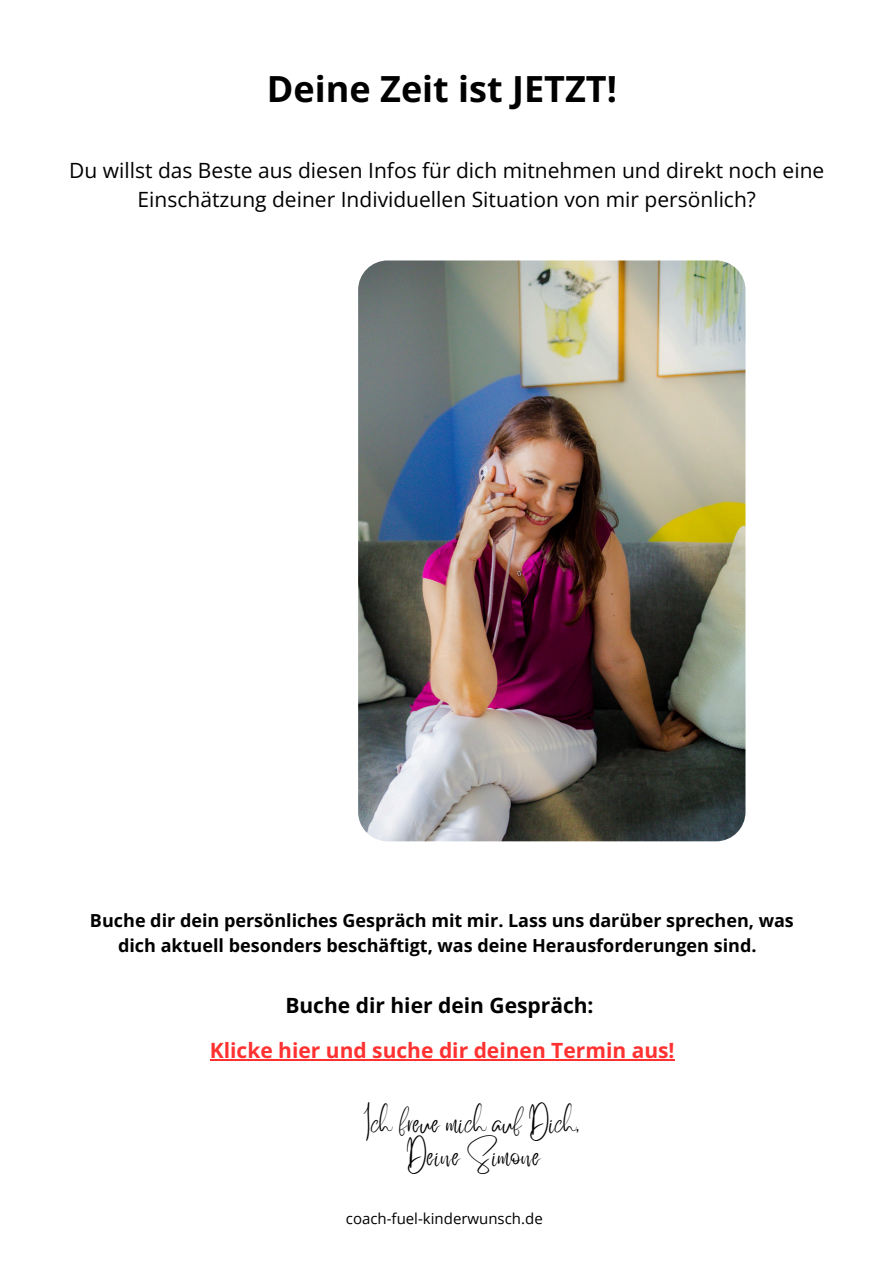
<style>
.page{position:relative;width:894px;height:1264px;background:#fff}
.page>*{position:absolute;margin:0;border:0;box-sizing:border-box;transform-origin:0 0}
.t1{font:700 36px "Open Sans";color:#000}
.t2{font:24px/32.7px "Better Saturday";color:#000;text-align:center}
.t3{font:21px/29.2px "Open Sans";color:#000;text-align:center}
.t4{font:700 21px "Open Sans";color:#ff3131}
.t5{font:700 21px "Open Sans";color:#000}
.t6{font:700 18px/24.8px "Open Sans";color:#000;text-align:center}
.t7{font:15px "Open Sans";color:#000}
</style>
<div class="page">
<img style="left:358px;top:260px;width:387px;height:581px;border-radius:29px">
<hr style="left:210px;top:1059px;width:464px;height:1px;background:#ff3131">
<h4 class="t1" style="left:267px;top:63px;width:351px">Deine Zeit ist JETZT!</h4>
<h3 class="t3" style="left:69px;top:155px;width:756px">Du willst das Beste aus diesen Infos für dich mitnehmen und direkt noch eine<br>Einschätzung deiner Individuellen Situation von mir persönlich?</h3>
<p class="t6" style="left:90px;top:907px;width:705px">Buche dir dein persönliches Gespräch mit mir. Lass uns darüber sprechen, was dich aktuell besonders beschäftigt, was deine Herausforderungen sind.</p>
<h5 class="t5" style="left:285px;top:990px;width:310px">Buche dir hier dein Gespräch:</h5>
<h3 class="t4" style="left:210px;top:1035px;width:466px">Klicke hier und suche dir deinen Termin aus!</h3>
<h2 class="t2" style="left:360px;top:1116px;width:221px">Ich freue mich auf Dich,<br>Deine Simone</h2>
<p class="t7" style="left:346px;top:1207px;width:198px">coach-fuel-kinderwunsch.de</p>
</div>
